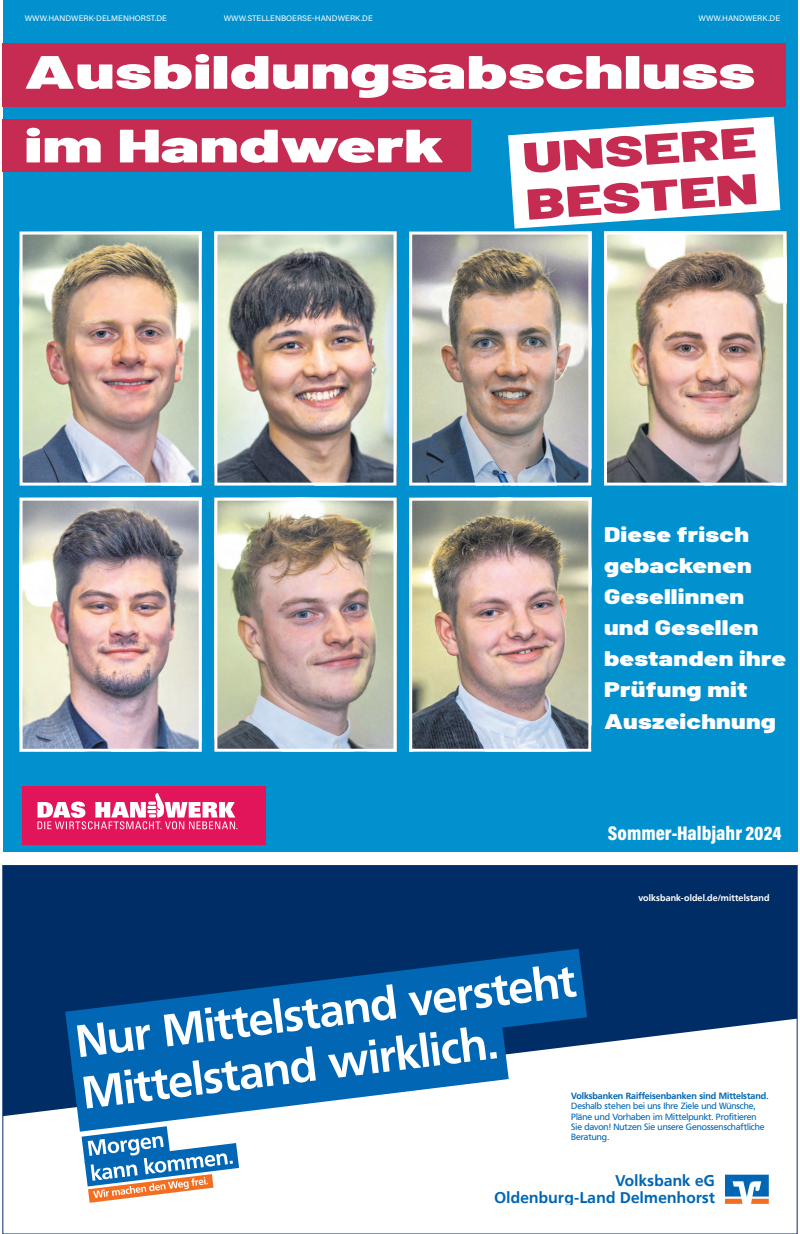
<style>
.page{position:relative;width:800px;height:1234px;background:#fff}
.page>*{position:absolute;margin:0;border:0;box-sizing:border-box;transform-origin:0 0}
.t1{font:900 46.7px/73.6px "Barlow";color:#fff;scale:1.53 1}
.t2{font:700 45px/51.7px "Frutiger VR";color:#fff}
.t3{font:900 43px/46.6px "Barlow";color:#c62b52;scale:1.5 1}
.t4{font:900 21px/31.1px "Barlow";letter-spacing:.01em;color:#fff;scale:1.26 1}
.t5{font:900 20px "Acumin Pro Cond";color:#fff}
.t6{font:700 15.4px/16.8px "Frutiger VR";letter-spacing:.025em;color:#0166b3;text-align:right}
.t7{font:9px/10.3px "Frutiger VR";color:#0166b3}
.t8{font:700 9px "Frutiger VR";color:#0166b3}
.t9{font:700 9px "Frutiger VR";letter-spacing:.015em;color:#fff}
.t10{font:8px "Acumin Pro";color:#fff}
</style>
<div class="page">
<div style="left:3px;top:0;width:794px;height:850px;background:#0091ce"></div>
<div style="left:22px;top:786px;width:243px;height:58px;background:#e3155a"></div>
<svg style="left:37px;top:793px;width:200px;height:36px"></svg>
<div style="left:3px;top:43px;width:782px;height:63px;background:#c62b52"></div>
<div style="left:3px;top:119px;width:468px;height:53px;background:#c62b52"></div>
<img style="left:24px;top:235px;width:174px;height:246px">
<div style="left:20px;top:231px;width:182px;height:254px;border:3px solid #fff"></div>
<img style="left:24px;top:501px;width:174px;height:246px">
<div style="left:20px;top:497px;width:182px;height:254px;border:3px solid #fff"></div>
<img style="left:218px;top:235px;width:174px;height:246px">
<div style="left:214px;top:231px;width:182px;height:254px;border:3px solid #fff"></div>
<img style="left:218px;top:501px;width:174px;height:246px">
<div style="left:214px;top:497px;width:182px;height:254px;border:3px solid #fff"></div>
<img style="left:413px;top:501px;width:174px;height:246px">
<div style="left:409px;top:497px;width:182px;height:254px;border:3px solid #fff"></div>
<img style="left:413px;top:235px;width:174px;height:246px">
<div style="left:409px;top:231px;width:182px;height:254px;border:3px solid #fff"></div>
<img style="left:608px;top:235px;width:174px;height:246px">
<div style="left:604px;top:231px;width:182px;height:254px;border:3px solid #fff"></div>
<svg style="left:508px;top:117px;width:272px;height:111px"></svg>
<svg style="left:5px;top:867px;width:790px;height:248px;fill:#002d66"></svg>
<div style="left:632px;top:888px;width:143px;height:23px;background:#002d66"></div>
<svg style="left:725px;top:1174px;width:43px;height:29px"></svg>
<svg style="left:65px;top:948px;width:522px;height:131px;background:#105290"></svg>
<svg style="left:71px;top:1010px;width:437px;height:121px;fill:#0166b3"></svg>
<svg style="left:81px;top:1125px;width:158px;height:77px"></svg>
<p class="t10" style="left:25px;top:13px;width:144px">WWW.HANDWERK-DELMENHORST.DE</p>
<p class="t10" style="left:224px;top:13px;width:151px">WWW.STELLENBOERSE-HANDWERK.DE</p>
<p class="t10" style="left:698px;top:13px;width:83px">WWW.HANDWERK.DE</p>
<h1 class="t1" style="left:24px;top:32px;width:479px">Ausbildungsabschluss im Handwerk</h1>
<h3 class="t3" style="left:520px;top:132px;width:158px;rotate:-4deg">UNSERE<br>BESTEN</h3>
<h3 class="t4" style="left:604px;top:517px;width:146px">Diese frisch gebackenen<br>Gesellinnen und Gesellen bestanden ihre<br>Prüfung mit<br>Auszeichnung</h3>
<h3 class="t5" style="left:607px;top:820px;width:175px">Sommer-Halbjahr 2024</h3>
<p class="t9" style="left:638px;top:892px;width:133px">volksbank-oldel.de/mittelstand</p>
<h2 class="t2" style="left:73px;top:1016px;width:504px;rotate:-7deg">Nur Mittelstand versteht<br>Mittelstand wirklich.</h2>
<p class="t8" style="left:571px;top:1090px;width:199px">Volksbanken Raiffeisenbanken sind Mittelstand.</p>
<p class="t7" style="left:571px;top:1100px;width:195px">Deshalb stehen bei uns Ihre Ziele und Wünsche, Pläne und Vorhaben im Mittelpunkt. Profitieren Sie davon! Nutzen Sie unsere Genossenschaftliche Beratung.</p>
<h3 class="t6" style="left:494px;top:1172px;width:222px">Volksbank eG<br>Oldenburg-Land Delmenhorst</h3>
</div>
